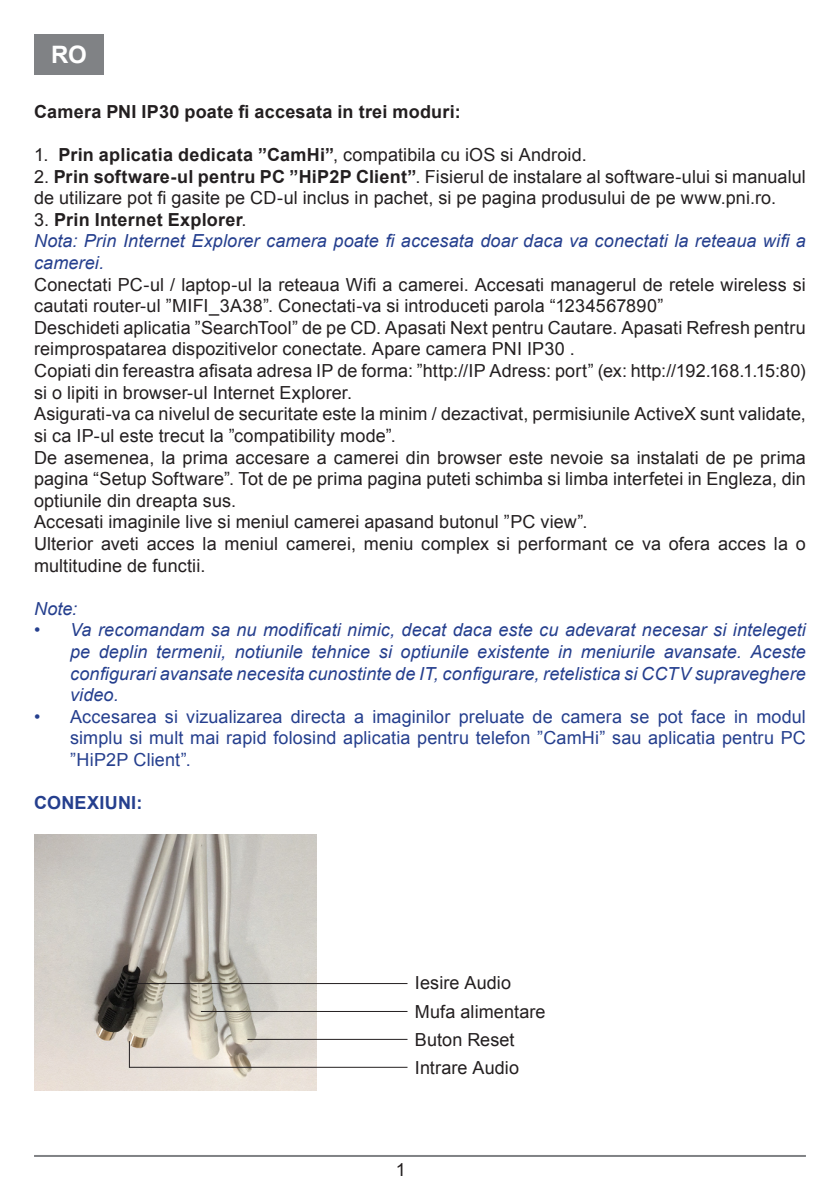
<style>
.page{position:relative;width:840px;height:1191px;background:#fff}
.page>*{position:absolute;margin:0;border:0;box-sizing:border-box;transform-origin:0 0}
.t1{font:700 24px "Arial";color:#fff}
.t2{font:18px/21.6px "Arial";letter-spacing:.005em;color:#231f20}
.Note{font:italic 18px/21.6px "Arial";letter-spacing:.005em;color:#253f8e}
.t3{font:18px/21.6px "Arial";letter-spacing:.01em;color:#253f8e;text-align:justify}
.t4{font:700 18px "Arial";letter-spacing:.015em;color:#231f20}
.Bold{font:700 18px "Arial";letter-spacing:.015em;color:#253f8e}
.s1{font-weight:700}
.s2{font-weight:400}
</style>
<div class="page">
<hr style="left:34px;top:1155px;width:771px;height:2px;background:#808285">
<img style="left:34px;top:834px;width:282px;height:256px">
<div style="left:34px;top:34px;width:70px;height:40px;background:#808285"></div>
<hr style="left:247px;top:1038px;width:160px;height:1px;background:#231f20">
<hr style="left:129px;top:983px;width:278px;height:1px;background:#231f20">
<hr style="left:129px;top:1066px;width:278px;height:1px;background:#231f20">
<hr style="left:201px;top:1011px;width:206px;height:1px;background:#231f20">
<svg style="left:129px;top:1041px;width:1px;height:26px"></svg>
<p class="t1" style="left:51px;top:38px;width:37px">RO</p>
<p class="t4" style="left:34px;top:99px;width:428px">Camera PNI IP30 poate fi accesata in trei moduri:</p>
<p class="t2" style="left:34px;top:144px;width:554px">1. <span class="s1">Prin aplicatia dedicata ”CamHi”</span>, compatibila cu iOS si Android.</p>
<p class="t2" style="left:34px;top:166px;width:773px">2. <span class="s1">Prin software-ul pentru PC ”HiP2P Client”</span>. Fisierul de instalare al software-ului si manualul de utilizare pot fi gasite pe CD-ul inclus in pachet, si pe pagina produsului de pe www.pni.ro.</p>
<p class="t4" style="left:34px;top:207px;width:214px"><span class="s2">3.</span> Prin Internet Explorer<span class="s2">.</span></p>
<p class="Note" style="left:34px;top:230px;width:773px">Nota: Prin Internet Explorer camera poate fi accesata doar daca va conectati la reteaua wifi a camerei.</p>
<p class="t2" style="left:34px;top:274px;width:773px">Conectati PC-ul / laptop-ul la reteaua Wifi a camerei. Accesati managerul de retele wireless si cautati router-ul ”MIFI_3A38”. Conectati-va si introduceti parola “1234567890”</p>
<p class="t2" style="left:34px;top:317px;width:773px">Deschideti aplicatia ”SearchTool” de pe CD. Apasati Next pentru Cautare. Apasati Refresh pentru reimprospatarea dispozitivelor conectate. Apare camera PNI IP30 .</p>
<p class="t2" style="left:34px;top:360px;width:773px">Copiati din fereastra afisata adresa IP de forma: ”http://IP Adress: port” (ex: http://192.168.1.15:80) si o lipiti in browser-ul Internet Explorer.</p>
<p class="t2" style="left:34px;top:403px;width:773px">Asigurati-va ca nivelul de securitate este la minim / dezactivat, permisiunile ActiveX sunt validate, si ca IP-ul este trecut la ”compatibility mode”.</p>
<p class="t2" style="left:34px;top:446px;width:773px;text-align:justify">De asemenea, la prima accesare a camerei din browser este nevoie sa instalati de pe prima pagina “Setup Software”. Tot de pe prima pagina puteti schimba si limba interfetei in Engleza, din optiunile din dreapta sus.</p>
<p class="t2" style="left:34px;top:511px;width:554px">Accesati imaginile live si meniul camerei apasand butonul ”PC view”.</p>
<p class="t2" style="left:34px;top:533px;width:773px">Ulterior aveti acces la meniul camerei, meniu complex si performant ce va ofera acces la o multitudine de functii.</p>
<p class="Note" style="left:34px;top:598px;width:45px">Note:</p>
<p class="Note" style="left:70px;top:619px;width:737px;text-align:justify;text-indent:-36px">• Va recomandam sa nu modificati nimic, decat daca este cu adevarat necesar si intelegeti pe deplin termenii, notiunile tehnice si optiunile existente in meniurile avansate. Aceste configurari avansate necesita cunostinte de IT, configurare, retelistica si CCTV supraveghere video.</p>
<p class="t3" style="left:70px;top:706px;width:737px;text-indent:-36px">• Accesarea si vizualizarea directa a imaginilor preluate de camera se pot face in modul simplu si mult mai rapid folosind aplicatia pentru telefon ”CamHi” sau aplicatia pentru PC ”HiP2P Client”.</p>
<p class="Bold" style="left:34px;top:791px;width:110px">CONEXIUNI:</p>
<p class="t2" style="left:414px;top:971px;width:98px">Iesire Audio</p>
<p class="t2" style="left:414px;top:1001px;width:132px">Mufa alimentare</p>
<p class="t2" style="left:414px;top:1029px;width:101px">Buton Reset</p>
<p class="t2" style="left:414px;top:1057px;width:106px">Intrare Audio</p>
<p class="t2" style="left:396px;top:1159px;width:12px">1</p>
</div>
